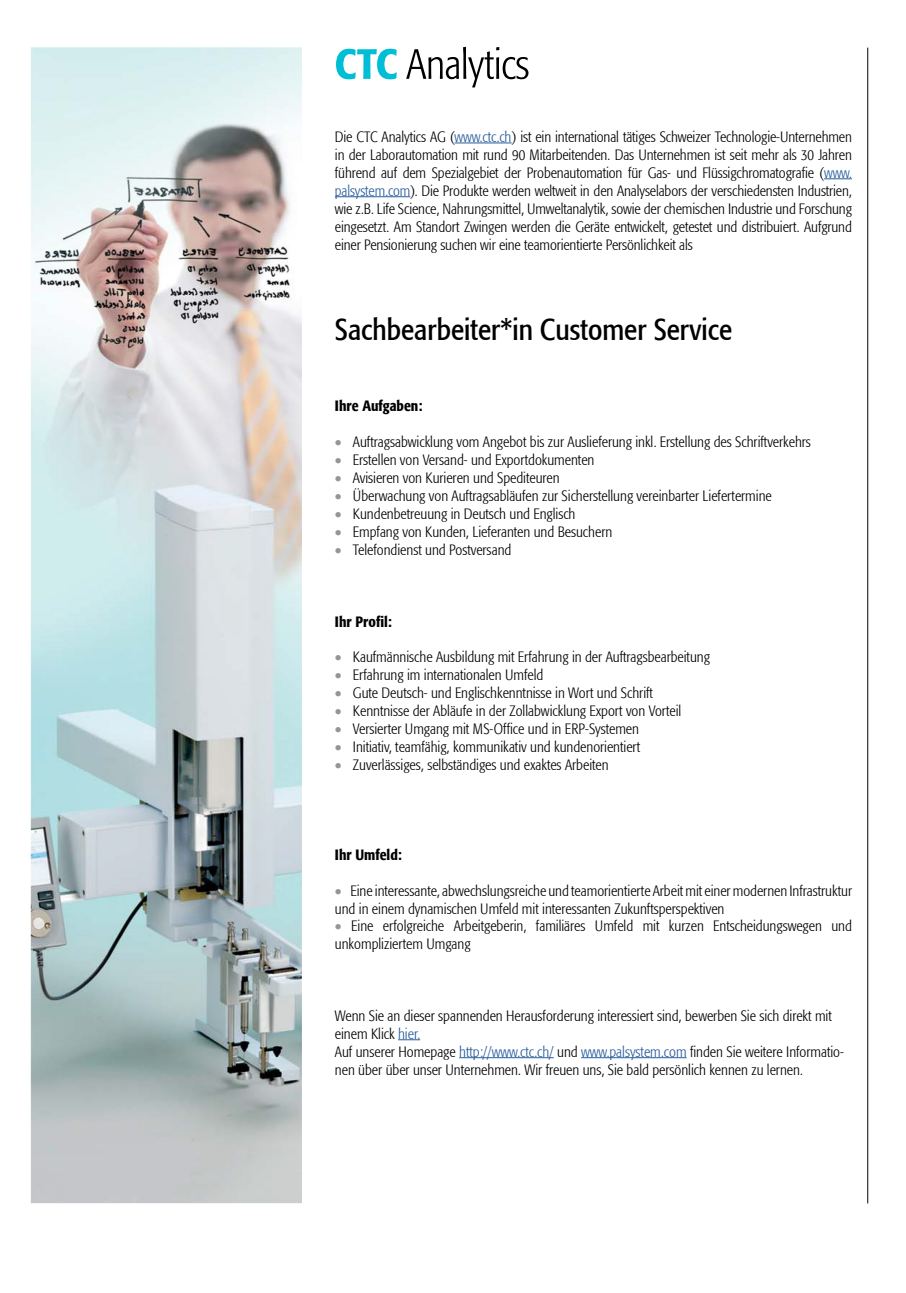
<style>
.page{position:relative;width:906px;height:1293px;background:#fff}
.page>*{position:absolute;margin:0;border:0;box-sizing:border-box;transform-origin:0 0}
.t1{font:30px "Formata Condensed BQ";color:#000}
.t2{font:300 15px/18px "Formata Condensed BQ";color:#000}
.t3{font:500 15px "Formata Condensed BQ";color:#000}
.s1{color:#275b9b}
.s2{color:#939698}
</style>
<div class="page">
<svg style="left:336px;top:49px;width:61px;height:30px"></svg>
<svg style="left:406px;top:47px;width:122px;height:40px"></svg>
<hr style="left:454px;top:143px;width:58px;height:1px;background:#275b9b">
<svg style="left:824px;top:179px;width:28px;height:1px"></svg>
<hr style="left:335px;top:196px;width:75px;height:1px;background:#275b9b">
<svg style="left:398px;top:1039px;width:22px;height:1px"></svg>
<hr style="left:459px;top:1057px;width:95px;height:1px;background:#275b9b">
<hr style="left:581px;top:1057px;width:105px;height:1px;background:#275b9b">
<hr style="left:867px;top:48px;width:1px;height:1155px;background:#231f20">
<img style="left:31px;top:47px;width:271px;height:1156px">
<p class="t2" style="left:335px;top:128px;width:518px;text-align:justify">Die CTC Analytics AG (<span class="s1">www.ctc.ch</span>) ist ein international tätiges Schweizer Technologie-Unternehmen in der Laborautomation mit rund 90 Mitarbeitenden. Das Unternehmen ist seit mehr als 30 Jahren führend auf dem Spezialgebiet der Probenautomation für Gas- und Flüssigchromatografie (<span class="s1">www. palsystem.com</span>). Die Produkte werden weltweit in den Analyselabors der verschiedensten Industrien, wie z.B. Life Science, Nahrungsmittel, Umweltanalytik, sowie der chemischen Industrie und Forschung eingesetzt. Am Standort Zwingen werden die Geräte entwickelt, getestet und distribuiert. Aufgrund einer Pensionierung suchen wir eine teamorientierte Persönlichkeit als</p>
<h1 class="t1" style="left:335px;top:311px;width:399px">Sachbearbeiter*in Customer Service</h1>
<p class="t3" style="left:335px;top:397px;width:89px">Ihre Aufgaben:</p>
<p class="t2" style="left:335px;top:433px;width:477px"><span class="s2">•</span> Auftragsabwicklung vom Angebot bis zur Auslieferung inkl. Erstellung des Schriftverkehrs</p>
<p class="t2" style="left:335px;top:451px;width:261px"><span class="s2">•</span> Erstellen von Versand- und Exportdokumenten</p>
<p class="t2" style="left:335px;top:469px;width:226px"><span class="s2">•</span> Avisieren von Kurieren und Spediteuren</p>
<p class="t2" style="left:335px;top:487px;width:438px"><span class="s2">•</span> Überwachung von Auftragsabläufen zur Sicherstellung vereinbarter Liefertermine</p>
<p class="t2" style="left:335px;top:505px;width:242px"><span class="s2">•</span> Kundenbetreuung in Deutsch und Englisch</p>
<p class="t2" style="left:335px;top:523px;width:279px"><span class="s2">•</span> Empfang von Kunden, Lieferanten und Besuchern</p>
<p class="t2" style="left:335px;top:541px;width:178px"><span class="s2">•</span> Telefondienst und Postversand</p>
<p class="t3" style="left:335px;top:612px;width:58px">Ihr Profil:</p>
<p class="t2" style="left:335px;top:648px;width:376px"><span class="s2">•</span> Kaufmännische Ausbildung mit Erfahrung in der Auftragsbearbeitung</p>
<p class="t2" style="left:335px;top:666px;width:210px"><span class="s2">•</span> Erfahrung im internationalen Umfeld</p>
<p class="t2" style="left:335px;top:684px;width:319px"><span class="s2">•</span> Gute Deutsch- und Englischkenntnisse in Wort und Schrift</p>
<p class="t2" style="left:335px;top:702px;width:348px"><span class="s2">•</span> Kenntnisse der Abläufe in der Zollabwicklung Export von Vorteil</p>
<p class="t2" style="left:335px;top:720px;width:305px"><span class="s2">•</span> Versierter Umgang mit MS-Office und in ERP-Systemen</p>
<p class="t2" style="left:335px;top:738px;width:307px"><span class="s2">•</span> Initiativ, teamfähig, kommunikativ und kundenorientiert</p>
<p class="t2" style="left:335px;top:756px;width:275px"><span class="s2">•</span> Zuverlässiges, selbständiges und exaktes Arbeiten</p>
<p class="t3" style="left:335px;top:845px;width:68px">Ihr Umfeld:</p>
<p class="t2" style="left:335px;top:881px;width:518px"><span class="s2">•</span> Eine interessante, abwechslungsreiche und teamorientierte Arbeit mit einer modernen Infrastruktur und in einem dynamischen Umfeld mit interessanten Zukunftsperspektiven</p>
<p class="t2" style="left:335px;top:917px;width:518px"><span class="s2">•</span> Eine erfolgreiche Arbeitgeberin, familiäres Umfeld mit kurzen Entscheidungswegen und unkompliziertem Umgang</p>
<p class="t2" style="left:335px;top:1007px;width:510px">Wenn Sie an dieser spannenden Herausforderung interessiert sind, bewerben Sie sich direkt mit einem Klick <span class="s1">hier.<br></span>Auf unserer Homepage <span class="s1">http://www.ctc.ch/</span> und <span class="s1">www.palsystem.com</span> finden Sie weitere Informatio&shy;nen über über unser Unternehmen. Wir freuen uns, Sie bald persönlich kennen zu lernen.</p>
</div>
